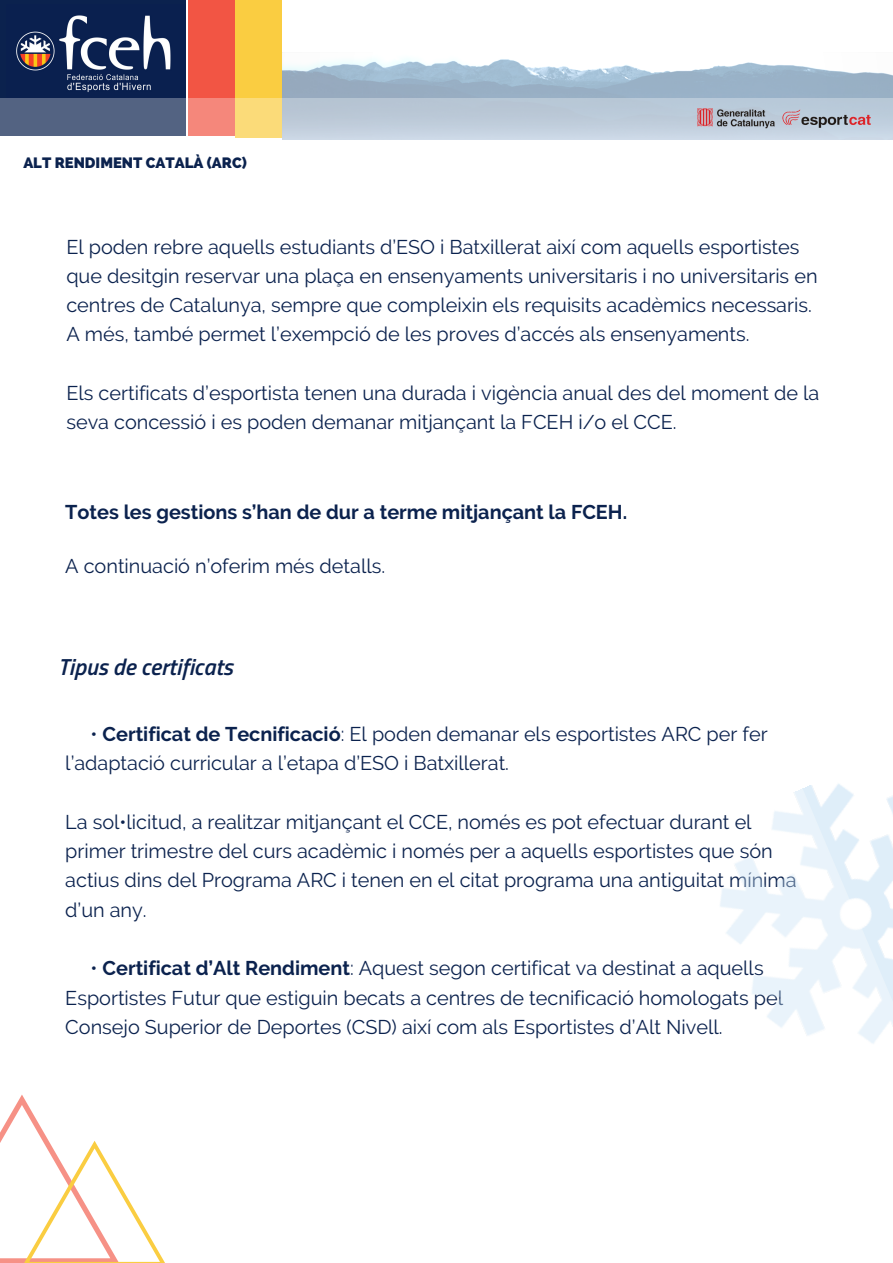
<style>
.page{position:relative;width:893px;height:1263px;background:#fff}
.page>*{position:absolute;margin:0;border:0;box-sizing:border-box;transform-origin:0 0}
.t1{font:italic 600 23.25px "Titillium Web";color:#0b224e}
.t2{font:19.8px/29.2px "Raleway";color:#0b224e}
.t3{font:700 19.8px "Raleway";color:#0b224e}
.t4{font:800 14.85px "Raleway";color:#0b224e}
.s1{font-weight:700}
</style>
<div class="page">
<div style="left:0;top:0;width:186px;height:135px;background:#0b224e"></div>
<div style="left:188px;top:0;width:46px;height:135px;background:#f25544"></div>
<img style="left:16px;top:15px;width:155px;height:77px">
<div style="left:235px;top:0;width:46px;height:137px;background:#facd41"></div>
<svg style="left:283px;top:59px;width:610px;height:39px;fill:#9ab2c9"></svg>
<svg style="left:0;top:98px;width:893px;height:42px;background:#b0b5bf"></svg>
<img style="left:697px;top:108px;width:93px;height:25px">
<img style="left:783px;top:109px;width:87px;height:18px">
<img style="left:720px;top:784px;width:173px;height:260px">
<svg style="left:0;top:1095px;width:165px;height:168px"></svg>
<p class="t4" style="left:23px;top:154px;width:225px">ALT RENDIMENT CATALÀ (ARC)</p>
<p class="t2" style="left:66px;top:232px;width:753px">El poden rebre aquells estudiants d’ESO i Batxillerat així com aquells esportistes que desitgin reservar una plaça en ensenyaments universitaris i no universitaris en centres de Catalunya, sempre que compleixin els requisits acadèmics necessaris.<br>A més, també permet l’exempció de les proves d’accés als ensenyaments.</p>
<p class="t2" style="left:66px;top:378px;width:754px">Els certificats d’esportista tenen una durada i vigència anual des del moment de la seva concessió i es poden demanar mitjançant la FCEH i/o el CCE.</p>
<p class="t3" style="left:65px;top:500px;width:563px">Totes les gestions s’han de dur a terme mitjançant la FCEH.</p>
<p class="t2" style="left:65px;top:551px;width:321px">A continuació n’oferim més detalls.</p>
<p class="t1" style="left:58px;top:648px;width:176px">Tipus de certificats</p>
<p class="t2" style="left:65px;top:719px;width:704px;text-indent:25px">• <span class="s1">Certificat de Tecnificació</span>: El poden demanar els esportistes ARC per fer l’adaptació curricular a l’etapa d’ESO i Batxillerat.</p>
<p class="t2" style="left:65px;top:807px;width:733px">La sol•licitud, a realitzar mitjançant el CCE, només es pot efectuar durant el primer trimestre del curs acadèmic i només per a aquells esportistes que són actius dins del Programa ARC i tenen en el citat programa una antiguitat mínima d’un any.</p>
<p class="t2" style="left:65px;top:954px;width:719px;text-indent:25px">• <span class="s1">Certificat d’Alt Rendiment</span>: Aquest segon certificat va destinat a aquells<br>Esportistes Futur que estiguin becats a centres de tecnificació homologats pel<br>Consejo Superior de Deportes (CSD) així com als Esportistes d’Alt Nivell.</p>
</div>
